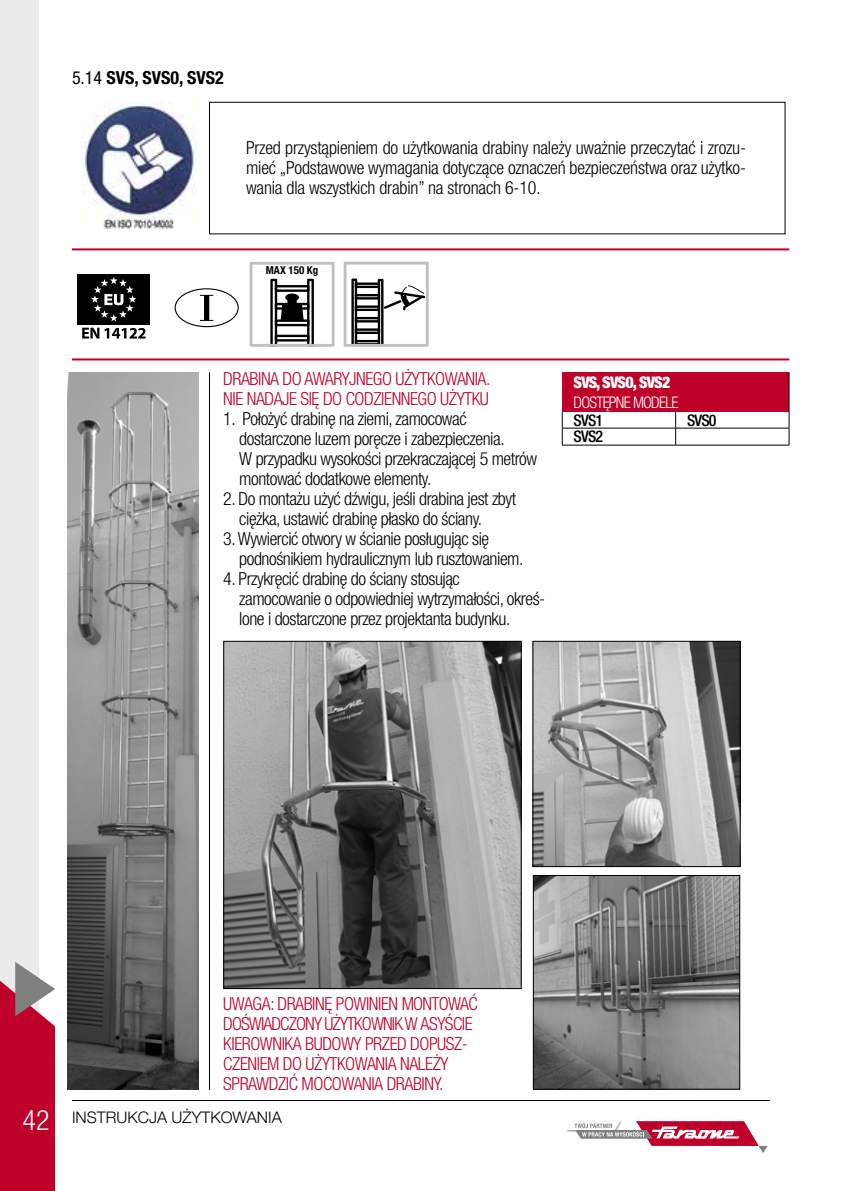
<style>
.page{position:relative;width:842px;height:1191px;background:#fff}
.page>*{position:absolute;margin:0;border:0;box-sizing:border-box;transform-origin:0 0}
.t1{font:300 condensed 18px/20px "Helvetica Neue LT Pro";letter-spacing:-.025em;color:#000}
.t2{font:300 condensed 18px/20px "Helvetica Neue LT Pro";letter-spacing:-.025em;color:#bf0028}
.t3{font:700 condensed 18px "Helvetica Neue LT Pro";color:#000}
.t4{font:300 16px "Helvetica Neue LT Pro";color:#000}
.t5{font:300 condensed 16px "Helvetica Neue LT Pro";letter-spacing:-.05em;color:#fff}
.t6{font:900 condensed 16px "Helvetica Neue LT Pro";letter-spacing:-.05em;color:#fff}
.t7{font:500 condensed 16px "Helvetica Neue LT Pro";letter-spacing:-.05em;color:#000}
.t8{font:700 condensed 11px "Helvetica Neue";color:#000}
.s1{font-weight:400}
.s2{font-stretch:condensed;font-size:28px;color:#fff}
</style>
<div class="page">
<div style="left:0;top:0;width:39px;height:1111px;background:#ebebeb"></div>
<hr style="left:72px;top:1100px;width:698px;height:1px;background:#000">
<svg style="left:0;top:962px;width:55px;height:229px;background:#bf2545"></svg>
<svg style="left:567px;top:1121px;width:201px;height:32px"></svg>
<img style="left:68px;top:372px;width:131px;height:717px">
<img style="left:534px;top:643px;width:204px;height:222px">
<div style="left:532px;top:641px;width:208px;height:226px;border:1px solid #000"></div>
<img style="left:225px;top:643px;width:295px;height:344px">
<div style="left:223px;top:641px;width:299px;height:348px;border:1px solid #000"></div>
<img style="left:535px;top:877px;width:203px;height:210px">
<div style="left:533px;top:875px;width:207px;height:214px;border:1px solid #000"></div>
<img style="left:82px;top:102px;width:114px;height:127px">
<div style="left:209px;top:102px;width:576px;height:132px;border:1px solid #000"></div>
<hr style="left:72px;top:248px;width:717px;height:2px;background:#bf0028">
<hr style="left:72px;top:358px;width:717px;height:2px;background:#bf0028">
<hr style="left:209px;top:372px;width:1px;height:718px;background:#000">
<div style="left:175px;top:288px;width:64px;height:39px;border:1px solid #000;border-radius:50%"></div>
<svg style="left:200px;top:295px;width:13px;height:26px"></svg>
<svg style="left:250px;top:262px;width:85px;height:85px"></svg>
<svg style="left:344px;top:262px;width:85px;height:85px"></svg>
<div style="left:78px;top:274px;width:72px;height:50px;background:#000"></div>
<svg style="left:91px;top:277px;width:45px;height:44px"></svg>
<svg style="left:82px;top:328px;width:64px;height:10px"></svg>
<div style="left:562px;top:372px;width:227px;height:40px;background:#bf0028"></div>
<hr style="left:789px;top:372px;width:1px;height:40px;background:#000">
<hr style="left:562px;top:428px;width:114px;height:1px;background:#000">
<svg style="left:562px;top:412px;width:1px;height:33px"></svg>
<hr style="left:676px;top:428px;width:113px;height:1px;background:#000">
<svg style="left:675px;top:412px;width:1px;height:33px"></svg>
<svg style="left:789px;top:412px;width:1px;height:33px"></svg>
<hr style="left:562px;top:445px;width:114px;height:1px;background:#000">
<hr style="left:676px;top:445px;width:113px;height:1px;background:#000">
<p class="t3" style="left:72px;top:66px;width:153px"><span class="s1">5.14</span> SVS, SVS0, SVS2</p>
<p class="t1" style="left:246px;top:137px;width:502px;text-align:justify">Przed przystąpieniem do użytkowania drabiny należy uważnie przeczytać i zrozu&shy;mieć „Podstawowe wymagania dotyczące oznaczeń bezpieczeństwa oraz użytko&shy;wania dla wszystkich drabin” na stronach 6-10.</p>
<p class="t8" style="left:266px;top:264px;width:54px">MAX 150 Kg</p>
<p class="t2" style="left:223px;top:369px;width:269px">DRABINA DO AWARYJNEGO UŻYTKOWANIA.<br>NIE NADAJE SIĘ DO CODZIENNEGO UŻYTKU</p>
<p class="t1" style="left:239px;top:409px;width:299px;text-indent:-16px">1. Położyć drabinę na ziemi, zamocować dostarczone luzem poręcze i zabezpieczenia.<br>W przypadku wysokości przekraczającej 5 metrów montować dodatkowe elementy.</p>
<p class="t1" style="left:239px;top:489px;width:278px;text-indent:-16px">2. Do montażu użyć dźwigu, jeśli drabina jest zbyt ciężka, ustawić drabinę płasko do ściany.</p>
<p class="t1" style="left:239px;top:529px;width:286px;text-indent:-16px">3. Wywiercić otwory w ścianie posługując się podnośnikiem hydraulicznym lub rusztowaniem.</p>
<p class="t1" style="left:239px;top:569px;width:307px;text-indent:-16px">4. Przykręcić drabinę do ściany stosując zamocowanie o odpowiedniej wytrzymałości, okreś&shy;lone i dostarczone przez projektanta budynku.</p>
<p class="t6" style="left:574px;top:372px;width:98px">SVS, SVS0, SVS2</p>
<p class="t5" style="left:574px;top:393px;width:106px">DOSTĘPNE MODELE</p>
<p class="t7" style="left:574px;top:410px;width:31px">SVS1</p>
<p class="t7" style="left:687px;top:410px;width:31px">SVS0</p>
<p class="t7" style="left:574px;top:427px;width:31px">SVS2</p>
<p class="t2" style="left:223px;top:993px;width:256px">UWAGA: DRABINĘ POWINIEN MONTOWAĆ<br>DOŚWIADCZONY UŻYTKOWNIK W ASYŚCIE<br>KIEROWNIKA BUDOWY PRZED DOPUSZ-<br>CZENIEM DO UŻYTKOWANIA NALEŻY<br>SPRAWDZIĆ MOCOWANIA DRABINY.</p>
<p class="t4" style="left:23px;top:1107px;width:261px"><span class="s2">42</span> INSTRUKCJA UŻYTKOWANIA</p>
</div>
